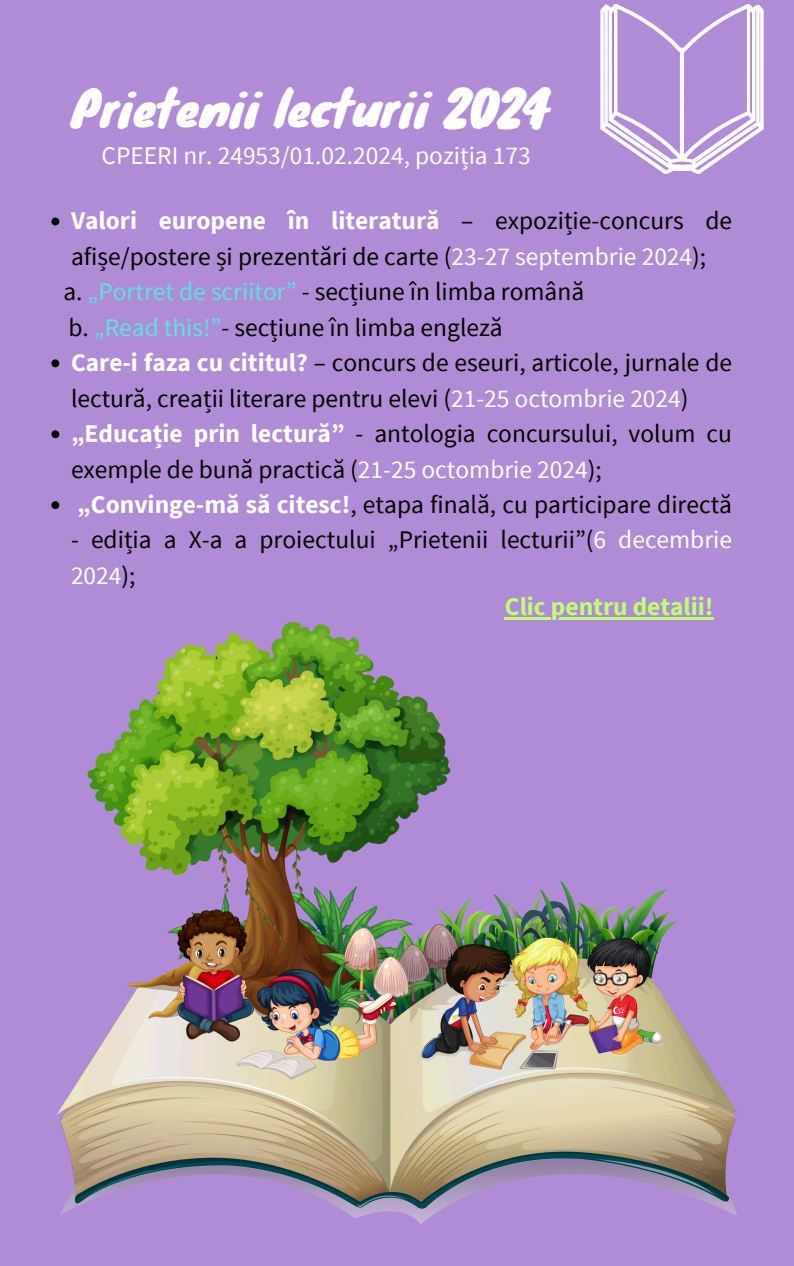
<style>
.page{position:relative;width:794px;height:1266px;background:#fff}
.page>*{position:absolute;margin:0;border:0;box-sizing:border-box;transform-origin:0 0}
.t1{font:46.88px "Knewave";color:#fff}
.t2{font:25.42px/35.4px "Source Sans Pro";color:#000}
.t3{font:25.42px "Source Sans Pro";color:#fff}
.t4{font:700 25.42px "Source Sans Pro";color:#c1ff72}
.s1{font-weight:700;color:#fff}
.s2{color:#fff}
.s3{color:#5ce1e6}
</style>
<div class="page">
<div style="left:0;top:0;width:793px;height:1266px;background:#b08cd6"></div>
<img style="left:600px;top:3px;width:164px;height:171px">
<img style="left:56px;top:622px;width:681px;height:601px">
<svg style="left:51px;top:218px;width:8px;height:7px"></svg>
<svg style="left:51px;top:359px;width:8px;height:8px"></svg>
<svg style="left:51px;top:430px;width:8px;height:8px"></svg>
<svg style="left:51px;top:501px;width:8px;height:8px"></svg>
<hr style="left:504px;top:617px;width:46px;height:2px;background:#c1ff72">
<hr style="left:550px;top:617px;width:82px;height:2px;background:#c1ff72">
<hr style="left:632px;top:617px;width:81px;height:2px;background:#c1ff72">
<p class="t1" style="left:72px;top:70px;width:480px">Prietenii lecturii 2024</p>
<p class="t3" style="left:101px;top:139px;width:430px">CPEERI nr. 24953/01.02.2024, poziția 173</p>
<p class="t2" style="left:71px;top:203px;width:662px"><span class="s1">Valori europene în literatură</span> – expoziție-concurs de afișe/postere și prezentări de carte (<span class="s2">23-27 septembrie 2024</span>);</p>
<p class="t2" style="left:63px;top:274px;width:522px">a. <span class="s3">„Portret de scriitor”</span> - secțiune în limba română</p>
<p class="t2" style="left:68px;top:309px;width:435px">b. <span class="s3">„Read this!”</span>- secțiune în limba engleză</p>
<p class="t2" style="left:71px;top:344px;width:662px"><span class="s1">Care-i faza cu cititul?</span> – concurs de eseuri, articole, jurnale de lectură, creații literare pentru elevi (<span class="s2">21-25 octombrie 2024</span>)</p>
<p class="t2" style="left:71px;top:415px;width:662px"><span class="s1">„Educație prin lectură”</span> - antologia concursului, volum cu exemple de bună practică (<span class="s2">21-25 octombrie 2024</span>);</p>
<h2 class="t2" style="left:77px;top:486px;width:656px"><span class="s1">„Convinge-mă să citesc!</span>, etapa finală, cu participare directă</h2>
<h2 class="t2" style="left:71px;top:522px;width:662px">- ediția a X-a a proiectului „Prietenii lecturii”(<span class="s2">6 decembrie<br>2024</span>);</h2>
<p class="t4" style="left:504px;top:590px;width:210px">Clic pentru detalii!</p>
</div>
